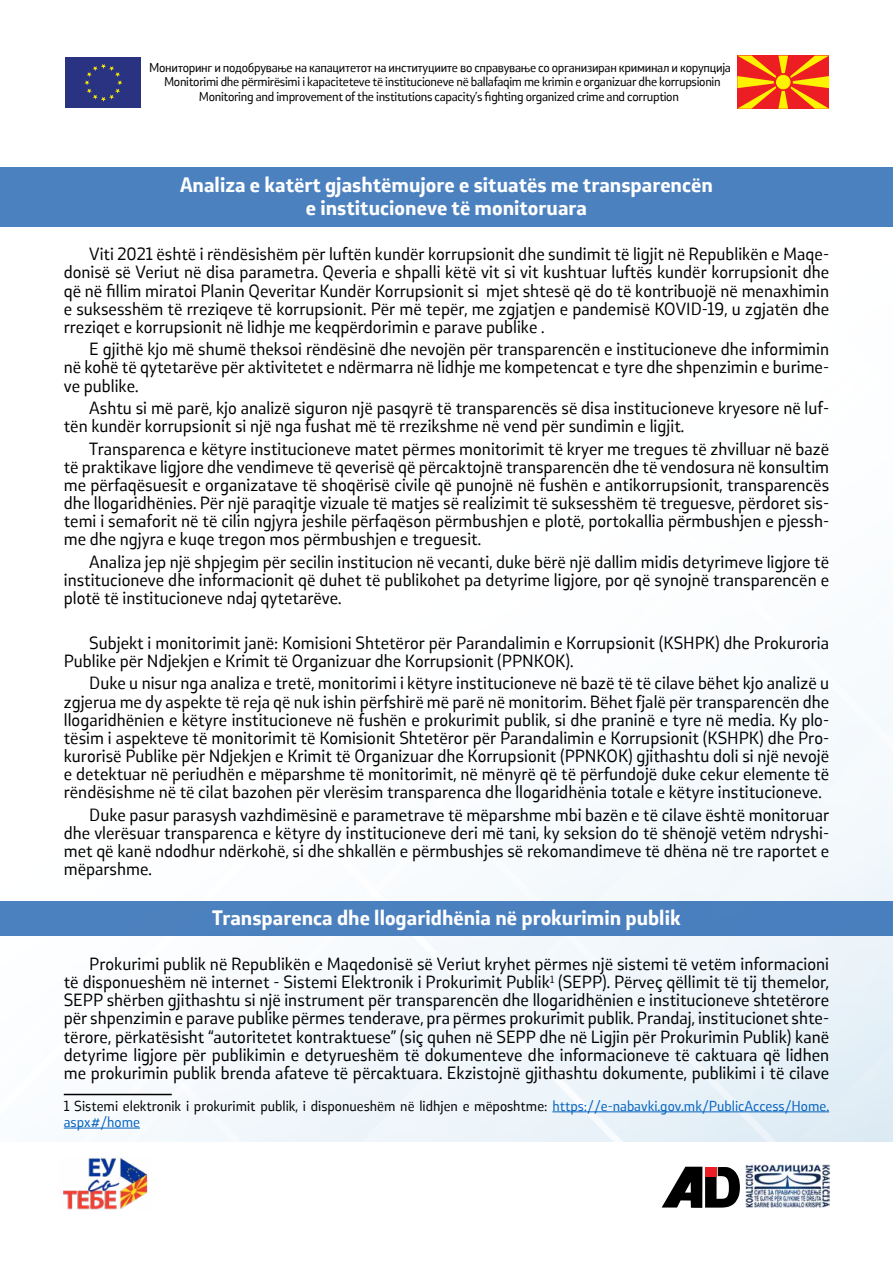
<style>
.page{position:relative;width:893px;height:1263px;background:#fff}
.page>*{position:absolute;margin:0;border:0;box-sizing:border-box;transform-origin:0 0}
.t1{font:700 19.5px/23.4px "Stobi Sans Offc";color:#fff;text-align:center}
.t2{font:16.5px/18.1px "Stobi Sans Offc";color:#000;text-align:justify}
.t3{font:13.5px/16.2px "Stobi Sans Offc";color:#000}
.t4{font:12px/14.4px "Stobi Sans Offc";letter-spacing:-.025em;color:#000;text-align:center}
.s1{color:#0563c1}
</style>
<div class="page">
<div style="left:1px;top:0;width:892px;height:1142px;background:linear-gradient(to bottom,#fff,#f2f8fc)"></div>
<svg style="left:737px;top:56px;width:92px;height:53px;background:#f36517"></svg>
<svg style="left:662px;top:1167px;width:78px;height:41px"></svg>
<div style="left:705px;top:1167px;width:12px;height:9px;background:#ed1d24"></div>
<svg style="left:1px;top:0;width:198px;height:168px"></svg>
<img style="left:745px;top:1164px;width:84px;height:44px">
<img style="left:63px;top:1157px;width:85px;height:53px">
<div style="left:0;top:901px;width:893px;height:34px;background:#4a80be"></div>
<div style="left:0;top:168px;width:893px;height:59px;background:#4c81bf"></div>
<hr style="left:64px;top:1094px;width:108px;height:1px;background:#000">
<hr style="left:552px;top:1111px;width:277px;height:1px;background:#0563c1">
<hr style="left:64px;top:1128px;width:76px;height:1px;background:#0563c1">
<p class="t4" style="left:149px;top:60px;width:583px">Мониторинг и подобрување на капацитетот на институциите во справување со организиран криминал и корупција<br>Monitorimi dhe përmirësimi i kapaciteteve të institucioneve në ballafaqim me krimin e organizuar dhe korrupsionin<br>Monitoring and improvement of the institutions capacity’s fighting organized crime and corruption</p>
<p class="t1" style="left:180px;top:173px;width:534px">Analiza e katërt gjashtëmujore e situatës me transparencën e institucioneve të monitoruara</p>
<p class="t2" style="left:64px;top:245px;width:767px;text-indent:26px">Viti 2021 është i rëndësishëm për luftën kundër korrupsionit dhe sundimit të ligjit në Republikën e Maqe&shy;donisë së Veriut në disa parametra. Qeveria e shpalli këtë vit si vit kushtuar luftës kundër korrupsionit dhe që në fillim miratoi Planin Qeveritar Kundër Korrupsionit si mjet shtesë që do të kontribuojë në menaxhimin e suksesshëm të rreziqeve të korrupsionit. Për më tepër, me zgjatjen e pandemisë KOVID-19, u zgjatën dhe rreziqet e korrupsionit në lidhje me keqpërdorimin e parave publike .</p>
<p class="t2" style="left:64px;top:340px;width:767px;text-indent:26px">E gjithë kjo më shumë theksoi rëndësinë dhe nevojën për transparencën e institucioneve dhe informimin në kohë të qytetarëve për aktivitetet e ndërmarra në lidhje me kompetencat e tyre dhe shpenzimin e burime&shy;ve publike.</p>
<p class="t2" style="left:64px;top:399px;width:767px;text-indent:26px">Ashtu si më parë, kjo analizë siguron një pasqyrë të transparencës së disa institucioneve kryesore në luf&shy;tën kundër korrupsionit si një nga fushat më të rrezikshme në vend për sundimin e ligjit.</p>
<p class="t2" style="left:64px;top:439px;width:767px;text-indent:26px">Transparenca e këtyre institucioneve matet përmes monitorimit të kryer me tregues të zhvilluar në bazë të praktikave ligjore dhe vendimeve të qeverisë që përcaktojnë transparencën dhe të vendosura në konsultim me përfaqësuesit e organizatave të shoqërisë civile që punojnë në fushën e antikorrupsionit, transparencës dhe llogaridhënies. Për një paraqitje vizuale të matjes së realizimit të suksesshëm të treguesve, përdoret sis&shy;temi i semaforit në të cilin ngjyra jeshile përfaqëson përmbushjen e plotë, portokallia përmbushjen e pjessh&shy;me dhe ngjyra e kuqe tregon mos përmbushjen e treguesit.</p>
<p class="t2" style="left:64px;top:553px;width:767px;text-indent:26px">Analiza jep një shpjegim për secilin institucion në vecanti, duke bërë një dallim midis detyrimeve ligjore të institucioneve dhe informacionit që duhet të publikohet pa detyrime ligjore, por që synojnë transparencën e plotë të institucioneve ndaj qytetarëve.</p>
<p class="t2" style="left:64px;top:634px;width:767px;text-indent:26px">Subjekt i monitorimit janë: Komisioni Shtetëror për Parandalimin e Korrupsionit (KSHPK) dhe Prokuroria<br>Publike për Ndjekjen e Krimit të Organizuar dhe Korrupsionit (PPNKOK).</p>
<p class="t2" style="left:64px;top:674px;width:767px;text-indent:26px">Duke u nisur nga analiza e tretë, monitorimi i këtyre institucioneve në bazë të të cilave bëhet kjo analizë u zgjerua me dy aspekte të reja që nuk ishin përfshirë më parë në monitorim. Bëhet fjalë për transparencën dhe llogaridhënien e këtyre institucioneve në fushën e prokurimit publik, si dhe praninë e tyre në media. Ky plo&shy;tësim i aspekteve të monitorimit të Komisionit Shtetëror për Parandalimin e Korrupsionit (KSHPK) dhe Pro&shy;kurorisë Publike për Ndjekjen e Krimit të Organizuar dhe Korrupsionit (PPNKOK) gjithashtu doli si një nevojë e detektuar në periudhën e mëparshme të monitorimit, në mënyrë që të përfundojë duke cekur elemente të rëndësishme në të cilat bazohen për vlerësim transparenca dhe llogaridhënia totale e këtyre institucioneve.</p>
<p class="t2" style="left:64px;top:806px;width:767px;text-indent:26px">Duke pasur parasysh vazhdimësinë e parametrave të mëparshme mbi bazën e të cilave është monitoruar dhe vlerësuar transparenca e këtyre dy institucioneve deri më tani, ky seksion do të shënojë vetëm ndryshi&shy;met që kanë ndodhur ndërkohë, si dhe shkallën e përmbushjes së rekomandimeve të dhëna në tre raportet e mëparshme.</p>
<p class="t1" style="left:212px;top:906px;width:470px">Transparenca dhe llogaridhënia në prokurimin publik</p>
<p class="t2" style="left:64px;top:955px;width:767px;text-indent:26px">Prokurimi publik në Republikën e Maqedonisë së Veriut kryhet përmes një sistemi të vetëm informacioni të disponueshëm në internet - Sistemi Elektronik i Prokurimit Publik<sup>1</sup> (SEPP). Përveç qëllimit të tij themelor, SEPP shërben gjithashtu si një instrument për transparencën dhe llogaridhënien e institucioneve shtetërore për shpenzimin e parave publike përmes tenderave, pra përmes prokurimit publik. Prandaj, institucionet shte&shy;tërore, përkatësisht “autoritetet kontraktuese” (siç quhen në SEPP dhe në Ligjin për Prokurimin Publik) kanë detyrime ligjore për publikimin e detyrueshëm të dokumenteve dhe informacioneve të caktuara që lidhen me prokurimin publik brenda afateve të përcaktuara. Ekzistojnë gjithashtu dokumente, publikimi i të cilave</p>
<p class="t3" style="left:64px;top:1098px;width:767px">1 Sistemi elektronik i prokurimit publik, i disponueshëm në lidhjen e mëposhtme: <span class="s1">https://e-nabavki.gov.mk/PublicAccess/Home. aspx#/home</span></p>
</div>
